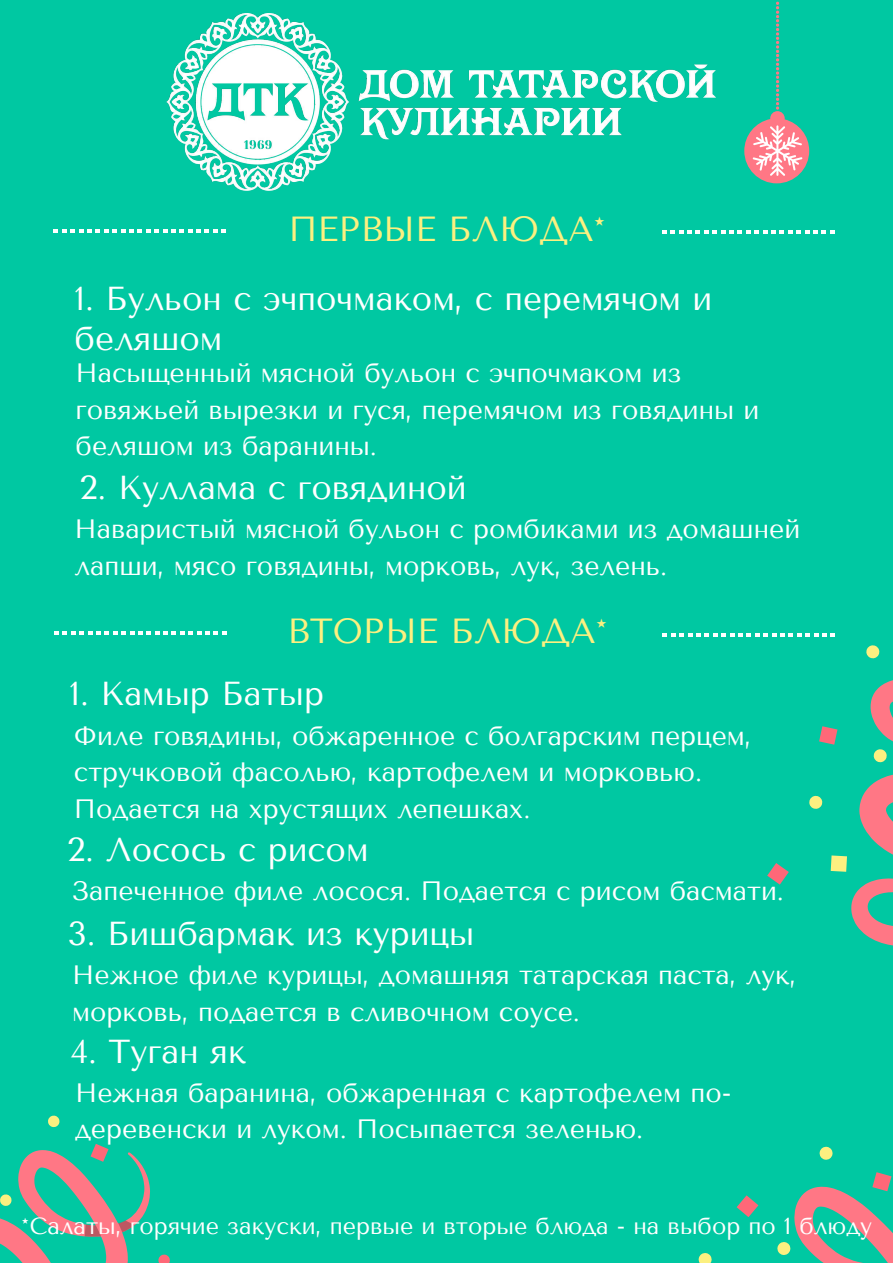
<style>
.page{position:relative;width:893px;height:1263px;background:#00c8a2}
.page>*{position:absolute;margin:0;border:0;box-sizing:border-box;transform-origin:0 0}
.t1{font:34.8px "Tenor Sans";color:#fcf080}
.t2{font:33.08px/39.4px "Tenor Sans";color:#fff}
.t3{font:26.47px/36.6px "Tenor Sans";color:#fff}
.t4{font:23.17px "Tenor Sans";color:#fff}
</style>
<div class="page">
<svg style="left:698px;top:1146px;width:195px;height:117px"></svg>
<svg style="left:0;top:1115px;width:170px;height:148px"></svg>
<img style="left:166px;top:14px;width:550px;height:176px">
<svg style="left:54px;top:229px;width:172px;height:3px"></svg>
<svg style="left:662px;top:230px;width:172px;height:4px"></svg>
<svg style="left:54px;top:631px;width:172px;height:3px"></svg>
<svg style="left:663px;top:633px;width:230px;height:313px"></svg>
<svg style="left:744px;top:2px;width:65px;height:181px"></svg>
<h1 class="t1" style="left:288px;top:209px;width:318px">ПЕРВЫЕ БЛЮДА*</h1>
<p class="t2" style="left:75px;top:279px;width:639px">1. Бульон с эчпочмаком, с перемячом и беляшом</p>
<p class="t3" style="left:76px;top:355px;width:685px">Насыщенный мясной бульон с эчпочмаком из говяжьей вырезки и гуся, перемячом из говядины и беляшом из баранины.</p>
<p class="t2" style="left:80px;top:468px;width:389px">2. Куллама с говядиной</p>
<p class="t3" style="left:75px;top:511px;width:727px">Наваристый мясной бульон с ромбиками из домашней лапши, мясо говядины, морковь, лук, зелень.</p>
<h1 class="t1" style="left:287px;top:611px;width:322px">ВТОРЫЕ БЛЮДА*</h1>
<p class="t2" style="left:69px;top:675px;width:256px">1. Камыр Батыр</p>
<p class="t3" style="left:74px;top:717px;width:679px">Филе говядины, обжаренное с болгарским перцем, стручковой фасолью, картофелем и морковью.<br>Подается на хрустящих лепешках.</p>
<p class="t2" style="left:67px;top:830px;width:303px">2. Лосось с рисом</p>
<p class="t3" style="left:72px;top:873px;width:714px">Запеченное филе лосося. Подается с рисом басмати.</p>
<p class="t2" style="left:68px;top:914px;width:408px">3. Бишбармак из курицы</p>
<p class="t3" style="left:72px;top:957px;width:726px">Нежное филе курицы, домашняя татарская паста, лук, морковь, подается в сливочном соусе.</p>
<p class="t2" style="left:70px;top:1032px;width:178px">4. Туган як</p>
<p class="t3" style="left:75px;top:1074px;width:658px">Нежная баранина, обжаренная с картофелем по&shy;деревенски и луком. Посыпается зеленью.</p>
<p class="t4" style="left:22px;top:1212px;width:852px">*Салаты, горячие закуски, первые и вторые блюда - на выбор по 1 блюду</p>
</div>
